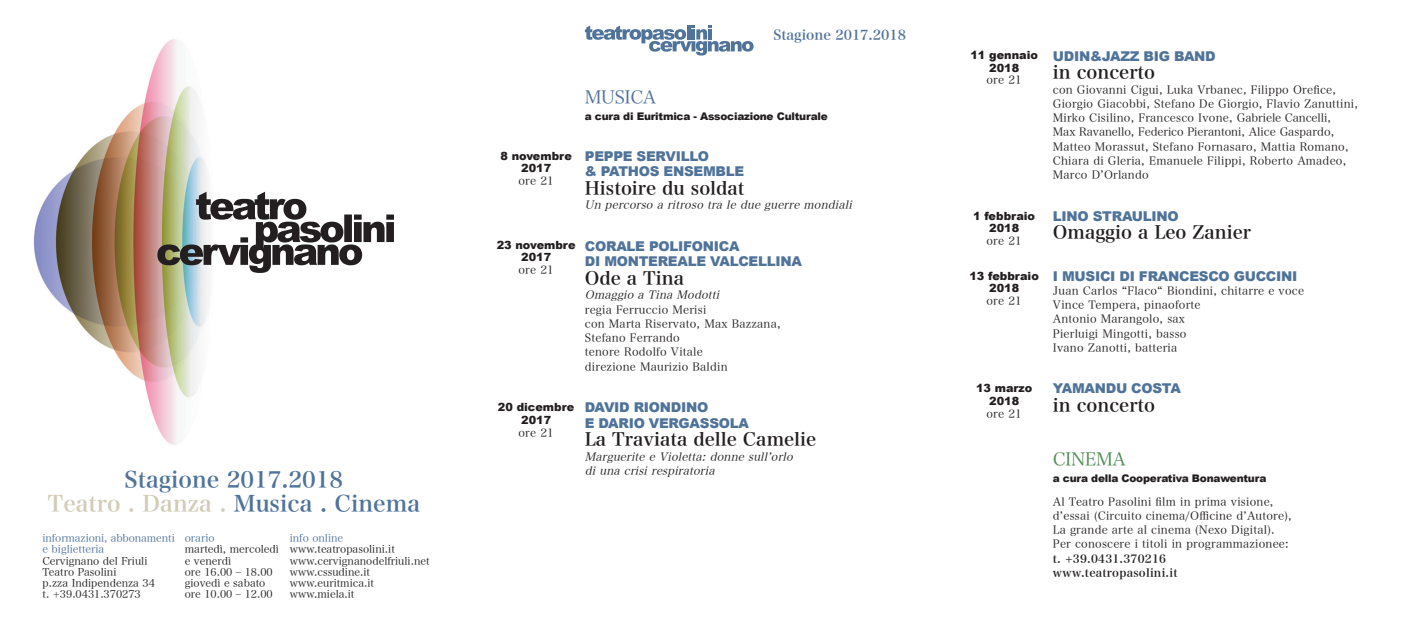
<style>
.page{position:relative;width:1404px;height:638px;background:#fff}
.page>*{position:absolute;margin:0;border:0;box-sizing:border-box;transform-origin:0 0}
.t1{font:22.35px/23.2px "Hira Min Pro N W6";color:#50739a;text-align:center}
.t2{font:18px "Hira Min Pro N W6";color:#231f20}
.t3{font:18px "Hira Min Pro N W3";color:#518c55}
.t4{font:18px "Hira Min Pro N W3";color:#50739a}
.t5{font:900 13.5px/15.8px "Arial";letter-spacing:-.02em;color:#50739a}
.t6{font:13.5px "Hira Min Pro N W6";color:#50739a}
.t7{font:11.25px/14.2px "Hira Min Pro N W3";letter-spacing:.02em;color:#231f20}
.t8{font:italic 11.25px/14.2px "Hira Min Pro N W3";letter-spacing:-.305em;color:#231f20}
.t9{font:900 11.25px/12.8px "Arial";color:#231f20;text-align:center}
.t10{font:11.25px/14.2px "Hira Min Pro N W6";letter-spacing:.02em;color:#231f20}
.t11{font:10.5px/11.2px "Hira Min Pro N W3";color:#231f20}
.t12{font:900 10.5px "Arial";letter-spacing:-.02em;color:#231f20}
.t13{font:10.5px/11.2px "Hira Min Pro N W3";color:#50739a}
.s1{color:#d1cbb7}
</style>
<div class="page">
<svg style="left:585px;top:26px;width:168px;height:30px"></svg>
<img style="left:33px;top:39px;width:176px;height:406px">
<svg style="left:157px;top:192px;width:237px;height:81px"></svg>
<h1 class="t1" style="left:48px;top:467px;width:374px">Stagione 2017.2018<br><span class="s1">Teatro . Danza .</span> Musica . Cinema</h1>
<p class="t13" style="left:43px;top:531px;width:134px">informazioni, abbonamenti e biglietteria</p>
<p class="t11" style="left:43px;top:554px;width:114px">Cervignano del Friuli<br>Teatro Pasolini<br>p.zza Indipendenza 34 t. +39.0431.370273</p>
<p class="t13" style="left:290px;top:531px;width:55px">info online</p>
<p class="t11" style="left:290px;top:543px;width:141px">www.teatropasolini.it www.cervignanodelfriuli.net www.cssudine.it www.euritmica.it www.miela.it</p>
<p class="t13" style="left:185px;top:531px;width:31px">orario</p>
<p class="t11" style="left:185px;top:543px;width:96px">martedì, mercoledì e venerdì<br>ore 16.00 – 18.00 giovedì e sabato ore 10.00 – 12.00</p>
<p class="t6" style="left:773px;top:23px;width:134px">Stagione 2017.2018</p>
<p class="t9" style="left:500px;top:149px;width:73px">8 novembre<br>2017</p>
<p class="t7" style="left:518px;top:173px;width:37px">ore 21</p>
<p class="t9" style="left:496px;top:238px;width:80px">23 novembre<br>2017</p>
<p class="t7" style="left:518px;top:262px;width:37px">ore 21</p>
<p class="t9" style="left:498px;top:400px;width:78px">20 dicembre<br>2017</p>
<p class="t7" style="left:518px;top:424px;width:37px">ore 21</p>
<h2 class="t4" style="left:585px;top:82px;width:73px">musica</h2>
<p class="t12" style="left:585px;top:109px;width:244px">a cura di Euritmica - Associazione Culturale</p>
<p class="t5" style="left:585px;top:147px;width:161px">PEPPE SERVILLO<br>&amp; PATHOS ENSEMBLE</p>
<h2 class="t2" style="left:585px;top:172px;width:161px">Histoire du soldat</h2>
<p class="t8" style="left:585px;top:197px;width:272px">Un percorso aritroso traledueguerremondiali</p>
<p class="t5" style="left:585px;top:237px;width:218px">CORALE POLIFONICA<br>DI MONTEREALE VALCELLINA</p>
<h2 class="t2" style="left:585px;top:262px;width:101px">Ode a Tina</h2>
<p class="t8" style="left:585px;top:287px;width:139px">Omaggio aTinaModotti</p>
<p class="t7" style="left:585px;top:301px;width:197px">regia Ferruccio Merisi<br>con Marta Riservato, Max Bazzana,<br>Stefano Ferrando<br>tenore Rodolfo Vitale<br>direzione Maurizio Baldin</p>
<p class="t5" style="left:585px;top:399px;width:166px">DAVID RIONDINO<br>e DARIO VERGASSOLA</p>
<h2 class="t2" style="left:585px;top:424px;width:233px">La Traviata delle Camelie</h2>
<p class="t8" style="left:585px;top:448px;width:213px">MargueriteeVioletta:donnesull’orlo diunacrisirespiratoria</p>
<p class="t9" style="left:970px;top:48px;width:69px">11 gennaio<br>2018</p>
<p class="t7" style="left:986px;top:72px;width:37px">ore 21</p>
<p class="t9" style="left:973px;top:209px;width:63px">1 febbraio<br>2018</p>
<p class="t7" style="left:986px;top:233px;width:37px">ore 21</p>
<p class="t9" style="left:969px;top:269px;width:71px">13 febbraio<br>2018</p>
<p class="t7" style="left:986px;top:293px;width:37px">ore 21</p>
<p class="t9" style="left:975px;top:381px;width:58px">13 marzo<br>2018</p>
<p class="t7" style="left:986px;top:405px;width:37px">ore 21</p>
<p class="t5" style="left:1052px;top:48px;width:164px">UDIN&amp;JAZZ BIG BAND</p>
<h2 class="t2" style="left:1052px;top:57px;width:104px">in concerto</h2>
<p class="t7" style="left:1052px;top:81px;width:306px">con Giovanni Cigui, Luka Vrbanec, Filippo Orefice, Giorgio Giacobbi, Stefano De Giorgio, Flavio Zanuttini, Mirko Cisilino, Francesco Ivone, Gabriele Cancelli,<br>Max Ravanello, Federico Pierantoni, Alice Gaspardo, Matteo Morassut, Stefano Fornasaro, Mattia Romano, Chiara di Gleria, Emanuele Filippi, Roberto Amadeo, Marco D’Orlando</p>
<p class="t5" style="left:1052px;top:207px;width:127px">LINO STRAULINO</p>
<h2 class="t2" style="left:1052px;top:217px;width:200px">Omaggio a Leo Zanier</h2>
<p class="t5" style="left:1052px;top:267px;width:246px">I MUSICI DI FRANCESCO GUCCINI</p>
<p class="t7" style="left:1052px;top:282px;width:253px">Juan Carlos “Flaco“ Biondini, chitarre e voce<br>Vince Tempera, pinaoforte<br>Antonio Marangolo, sax<br>Pierluigi Mingotti, basso<br>Ivano Zanotti, batteria</p>
<p class="t5" style="left:1052px;top:380px;width:130px">YAMANDU COSTA</p>
<h2 class="t2" style="left:1052px;top:389px;width:104px">in concerto</h2>
<h2 class="t3" style="left:1052px;top:444px;width:74px">cinema</h2>
<p class="t12" style="left:1052px;top:470px;width:215px">a cura della Cooperativa Bonawentura</p>
<p class="t7" style="left:1052px;top:493px;width:240px">Al Teatro Pasolini film in prima visione, d’essai (Circuito cinema/Officine d’Autore), La grande arte al cinema (Nexo Digital).<br>Per conoscere i titoli in programmazionee:</p>
<p class="t10" style="left:1052px;top:550px;width:126px">t. +39.0431.370216 www.teatropasolini.it</p>
</div>
